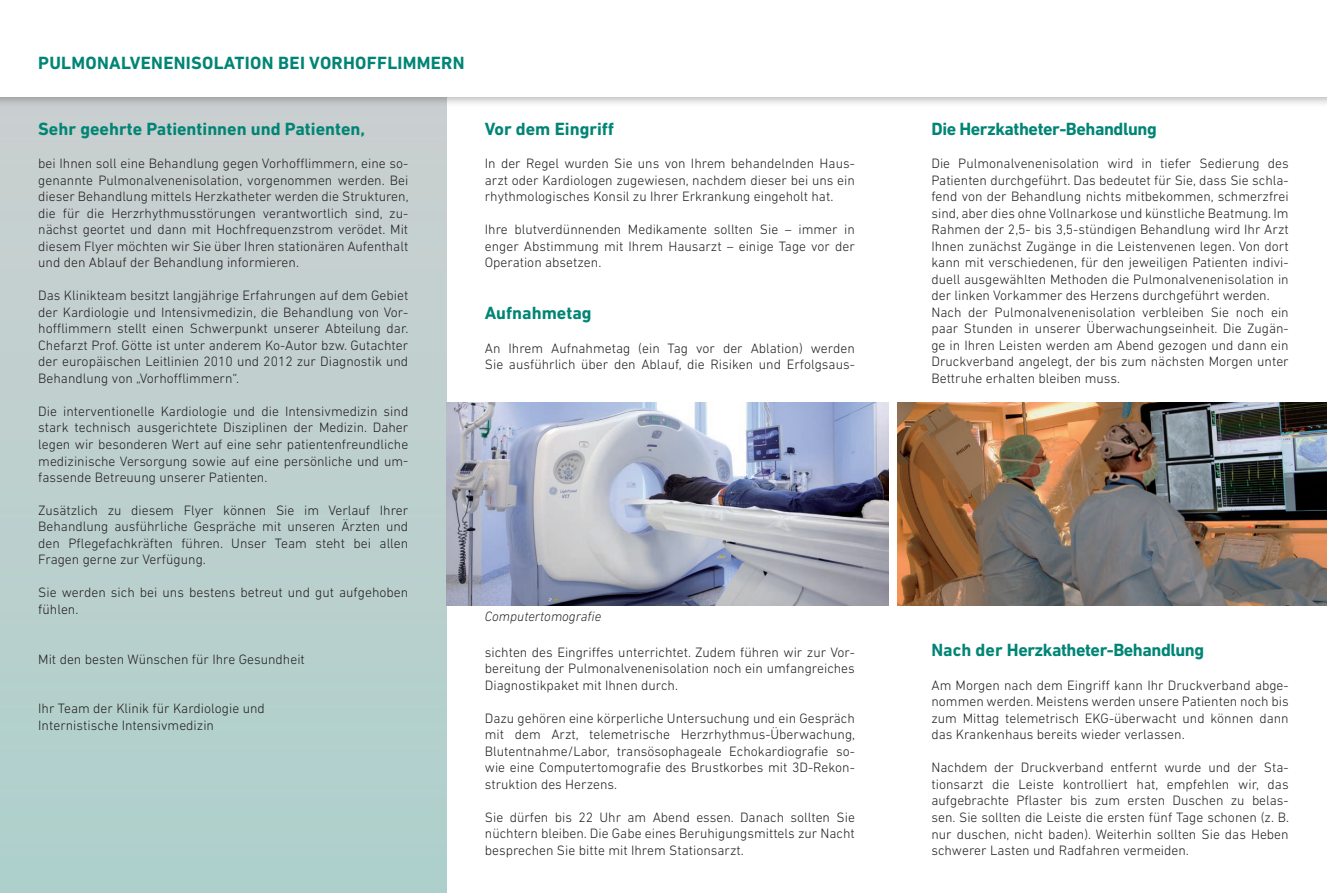
<style>
.page{position:relative;width:1327px;height:893px;background:#fff}
.page>*{position:absolute;margin:0;border:0;box-sizing:border-box;transform-origin:0 0}
.t1{font:700 18px "DIN Next LT Pro";color:#008575}
.t2{font:700 18px "DIN Next LT Pro";letter-spacing:-.025em;color:#008575}
.t3{font:300 13.8px/16.5px "DIN Next LT Pro";color:#231f20;text-align:justify}
.t4{font:italic 300 13.8px "DIN Next LT Pro";color:#231f20}
</style>
<div class="page">
<svg style="left:0;top:108px;width:446px;height:785px;background:#bccfcd"></svg>
<div style="left:0;top:0;width:1327px;height:108px;background:#231f20;opacity:.3"></div>
<div style="left:0;top:0;width:1327px;height:97px;background:#fff"></div>
<img style="left:897px;top:403px;width:430px;height:203px">
<img style="left:446px;top:403px;width:443px;height:203px">
<h1 class="t1" style="left:38px;top:52px;width:428px">PULMONALVENENISOLATION BEI VORHOFFLIMMERN</h1>
<h1 class="t1" style="left:38px;top:118px;width:328px">Sehr geehrte Patientinnen und Patienten,</h1>
<p class="t3" style="left:38px;top:155px;width:372px">bei Ihnen soll eine Behandlung gegen Vorhofflimmern, eine so&shy;genannte Pulmonalvenenisolation, vorgenommen werden. Bei dieser Behandlung mittels Herzkatheter werden die Strukturen, die für die Herzrhythmusstörungen verantwortlich sind, zu&shy;nächst geortet und dann mit Hochfrequenzstrom verödet. Mit diesem Flyer möchten wir Sie über Ihren stationären Aufenthalt und den Ablauf der Behandlung informieren.</p>
<p class="t3" style="left:38px;top:287px;width:372px">Das Klinikteam besitzt langjährige Erfahrungen auf dem Gebiet der Kardiologie und Intensivmedizin, die Behandlung von Vor&shy;hofflimmern stellt einen Schwerpunkt unserer Abteilung dar.<br>Chefarzt Prof. Götte ist unter anderem Ko-Autor bzw. Gutachter der europäischen Leitlinien 2010 und 2012 zur Diagnostik und Behandlung von „Vorhofflimmern“.</p>
<p class="t3" style="left:38px;top:403px;width:371px">Die interventionelle Kardiologie und die Intensivmedizin sind stark technisch ausgerichtete Disziplinen der Medizin. Daher legen wir besonderen Wert auf eine sehr patientenfreundliche medizinische Versorgung sowie auf eine persönliche und um&shy;fassende Betreuung unserer Patienten.</p>
<p class="t3" style="left:38px;top:502px;width:371px">Zusätzlich zu diesem Flyer können Sie im Verlauf Ihrer Behandlung ausführliche Gespräche mit unseren Ärzten und den Pflegefachkräften führen. Unser Team steht bei allen Fragen gerne zur Verfügung.</p>
<p class="t3" style="left:38px;top:584px;width:371px">Sie werden sich bei uns bestens betreut und gut aufgehoben fühlen.</p>
<p class="t3" style="left:38px;top:650px;width:268px">Mit den besten Wünschen für Ihre Gesundheit</p>
<p class="t3" style="left:38px;top:700px;width:228px">Ihr Team der Klinik für Kardiologie und<br>Internistische Intensivmedizin</p>
<h1 class="t1" style="left:485px;top:118px;width:131px">Vor dem Eingriff</h1>
<p class="t3" style="left:485px;top:155px;width:371px">In der Regel wurden Sie uns von Ihrem behandelnden Haus&shy;arzt oder Kardiologen zugewiesen, nachdem dieser bei uns ein rhythmologisches Konsil zu Ihrer Erkrankung eingeholt hat.</p>
<p class="t3" style="left:485px;top:221px;width:371px">Ihre blutverdünnenden Medikamente sollten Sie – immer in enger Abstimmung mit Ihrem Hausarzt – einige Tage vor der Operation absetzen.</p>
<h1 class="t1" style="left:485px;top:303px;width:108px">Aufnahmetag</h1>
<p class="t3" style="left:485px;top:340px;width:371px">An Ihrem Aufnahmetag (ein Tag vor der Ablation) werden<br>Sie ausführlich über den Ablauf, die Risiken und Erfolgsaus-</p>
<p class="t4" style="left:485px;top:608px;width:118px">Computertomografie</p>
<p class="t3" style="left:485px;top:644px;width:371px">sichten des Eingriffes unterrichtet. Zudem führen wir zur Vor&shy;bereitung der Pulmonalvenenisolation noch ein umfangreiches Diagnostikpaket mit Ihnen durch.</p>
<p class="t3" style="left:485px;top:710px;width:372px">Dazu gehören eine körperliche Untersuchung und ein Gespräch mit dem Arzt, telemetrische Herzrhythmus-Überwachung, Blutentnahme/Labor, transösophageale Echokardiografie so&shy;wie eine Computertomografie des Brustkorbes mit 3D-Rekon&shy;struktion des Herzens.</p>
<p class="t3" style="left:485px;top:809px;width:371px">Sie dürfen bis 22 Uhr am Abend essen. Danach sollten Sie nüchtern bleiben. Die Gabe eines Beruhigungsmittels zur Nacht besprechen Sie bitte mit Ihrem Stationsarzt.</p>
<h1 class="t2" style="left:931px;top:118px;width:227px">Die Herzkatheter-Behandlung</h1>
<p class="t3" style="left:931px;top:155px;width:359px;text-align:left">Die Pulmonalvenenisolation wird in tiefer Sedierung des Patienten durchgeführt. Das bedeutet für Sie, dass Sie schla&shy;fend von der Behandlung nichts mitbekommen, schmerzfrei sind, aber dies ohne Vollnarkose und künstliche Beatmung. Im Rahmen der 2,5- bis 3,5-stündigen Behandlung wird Ihr Arzt Ihnen zunächst Zugänge in die Leistenvenen legen. Von dort kann mit verschiedenen, für den jeweiligen Patienten indivi&shy;duell ausgewählten Methoden die Pulmonalvenenisolation in der linken Vorkammer des Herzens durchgeführt werden.<br>Nach der Pulmonalvenenisolation verbleiben Sie noch ein paar Stunden in unserer Überwachungseinheit. Die Zugän&shy;ge in Ihren Leisten werden am Abend gezogen und dann ein Druckverband angelegt, der bis zum nächsten Morgen unter Bettruhe erhalten bleiben muss.</p>
<h1 class="t2" style="left:931px;top:640px;width:274px">Nach der Herzkatheter-Behandlung</h1>
<p class="t3" style="left:931px;top:677px;width:359px">Am Morgen nach dem Eingriff kann Ihr Druckverband abge&shy;nommen werden. Meistens werden unsere Patienten noch bis zum Mittag telemetrisch EKG-überwacht und können dann das Krankenhaus bereits wieder verlassen.</p>
<p class="t3" style="left:931px;top:759px;width:359px">Nachdem der Druckverband entfernt wurde und der Sta&shy;tionsarzt die Leiste kontrolliert hat, empfehlen wir, das aufgebrachte Pflaster bis zum ersten Duschen zu belas&shy;sen. Sie sollten die Leiste die ersten fünf Tage schonen (z. B. nur duschen, nicht baden). Weiterhin sollten Sie das Heben schwerer Lasten und Radfahren vermeiden.</p>
</div>
